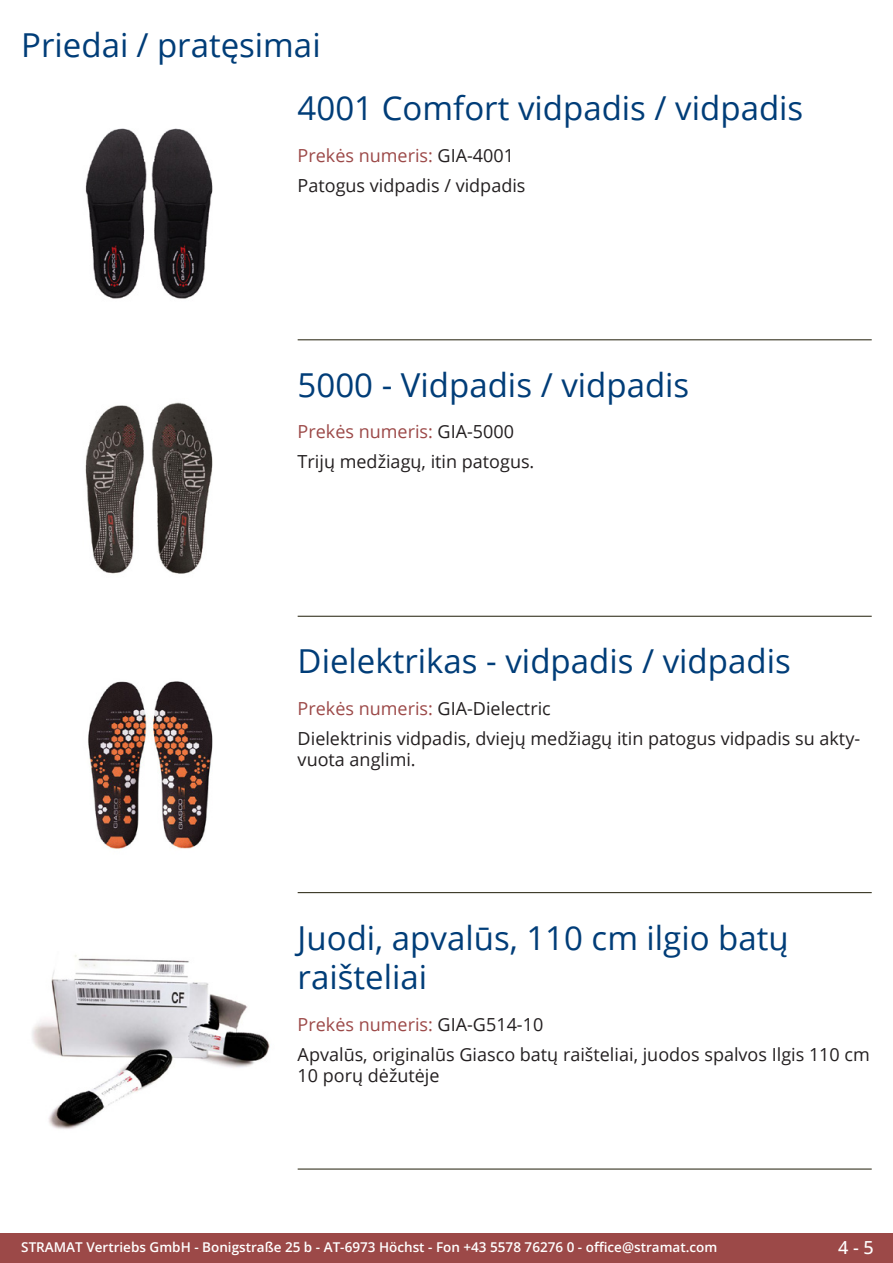
<style>
.page{position:relative;width:893px;height:1263px;background:#fff}
.page>*{position:absolute;margin:0;border:0;box-sizing:border-box;transform-origin:0 0}
.Produkttitel{font:33px/39.6px "Open Sans";color:#003d78}
.RastTitel{font:33px "Open Sans";color:#003d78}
.Beschreibung_Text{font:18px/21.6px "Open Sans";color:#231f20}
.TechDaten_Überschrif{font:18px "Open Sans";color:#9c4948}
.t1{font:500 18px "Open Sans";color:#fff}
.t2{font:600 13.5px "Open Sans";color:#fff}
.s1{color:#231f20}
</style>
<div class="page">
<div style="left:0;top:1233px;width:893px;height:30px;background:#9c4948"></div>
<hr style="left:298px;top:340px;width:574px;height:1px;background:#201d08">
<hr style="left:298px;top:616px;width:574px;height:1px;background:#201d08">
<hr style="left:298px;top:892px;width:574px;height:1px;background:#201d08">
<hr style="left:298px;top:1169px;width:574px;height:1px;background:#201d08">
<img style="left:85px;top:128px;width:128px;height:171px">
<img style="left:85px;top:402px;width:128px;height:172px">
<img style="left:88px;top:681px;width:125px;height:168px">
<img style="left:32px;top:955px;width:238px;height:174px">
<p class="RastTitel" style="left:21px;top:22px;width:301px">Priedai / pratęsimai</p>
<p class="Produkttitel" style="left:298px;top:88px;width:507px">4001 Comfort vidpadis / vidpadis</p>
<p class="TechDaten_Überschrif" style="left:298px;top:143px;width:218px">Prekės numeris: <span class="s1">GIA-4001</span></p>
<p class="Beschreibung_Text" style="left:298px;top:174px;width:229px">Patogus vidpadis / vidpadis</p>
<p class="Produkttitel" style="left:298px;top:364px;width:393px">5000 - Vidpadis / vidpadis</p>
<p class="TechDaten_Überschrif" style="left:298px;top:420px;width:218px">Prekės numeris: <span class="s1">GIA-5000</span></p>
<p class="Beschreibung_Text" style="left:298px;top:450px;width:238px">Trijų medžiagų, itin patogus.</p>
<p class="Produkttitel" style="left:298px;top:640px;width:495px">Dielektrikas - vidpadis / vidpadis</p>
<p class="TechDaten_Überschrif" style="left:298px;top:696px;width:255px">Prekės numeris: <span class="s1">GIA-Dielectric</span></p>
<p class="Beschreibung_Text" style="left:298px;top:727px;width:563px">Dielektrinis vidpadis, dviejų medžiagų itin patogus vidpadis su akty&shy;vuota anglimi.</p>
<p class="Produkttitel" style="left:298px;top:917px;width:493px">Juodi, apvalūs, 110 cm ilgio batų raišteliai</p>
<p class="TechDaten_Überschrif" style="left:298px;top:1012px;width:247px">Prekės numeris: <span class="s1">GIA-G514-10</span></p>
<p class="Beschreibung_Text" style="left:298px;top:1043px;width:574px">Apvalūs, originalūs Giasco batų raišteliai, juodos spalvos Ilgis 110 cm<br>10 porų dėžutėje</p>
<p class="t2" style="left:21px;top:1238px;width:698px">STRAMAT Vertriebs GmbH - Bonigstraße 25 b - AT-6973 Höchst - Fon +43 5578 76276 0 - office@stramat.com</p>
<p class="t1" style="left:838px;top:1234px;width:37px">4 - 5</p>
</div>
